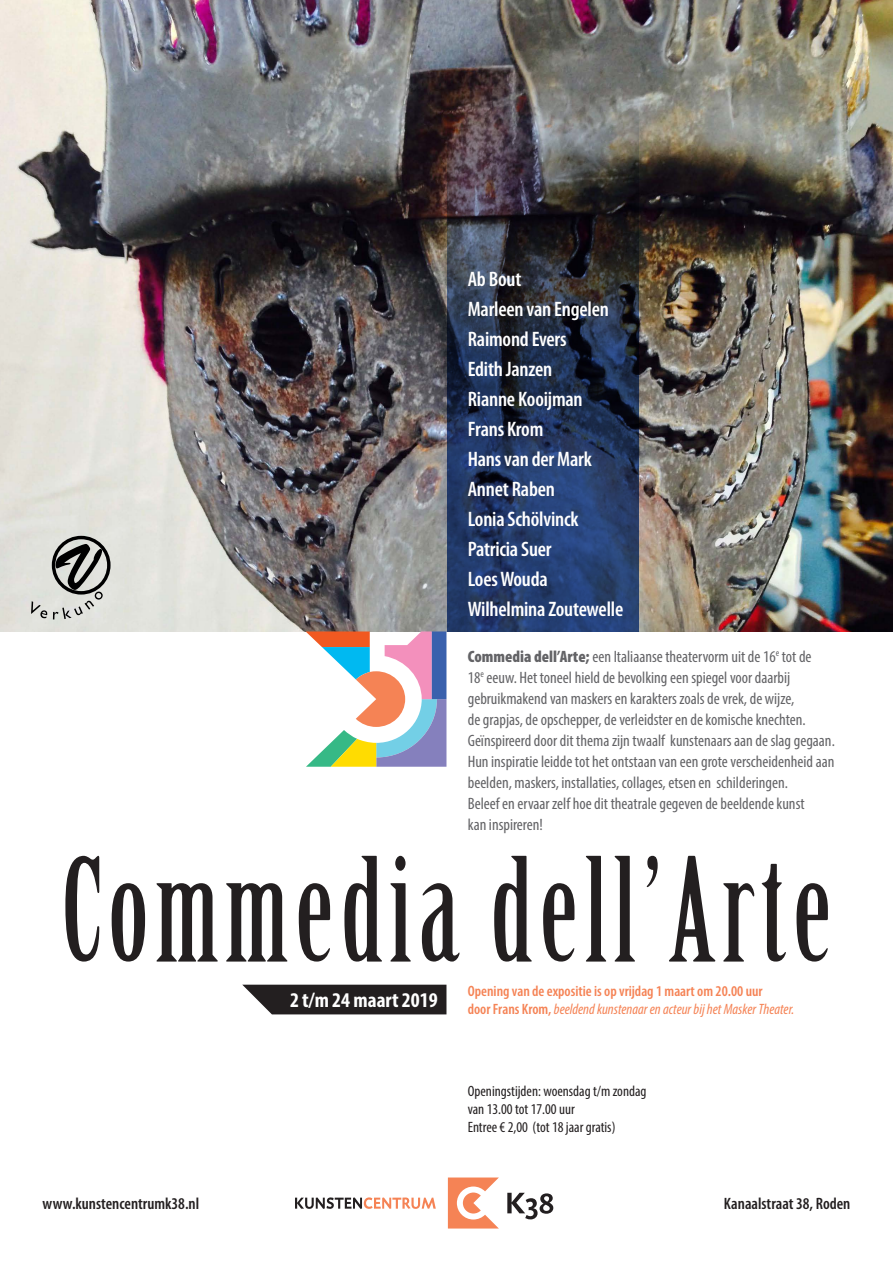
<style>
.page{position:relative;width:893px;height:1263px;background:#fff}
.page>*{position:absolute;margin:0;border:0;box-sizing:border-box;transform-origin:0 0}
.t1{font:141px "Birch Std";letter-spacing:.05em;color:#231f20}
.t2{font:600 condensed 21px "Myriad Pro";letter-spacing:-.01em;color:#fff}
.t3{font:700 condensed 21px "Myriad Pro";color:#fff}
.t4{font:condensed 16.5px/21px "Myriad Pro";color:#636366}
.t5{font:600 condensed 16.5px "Myriad Pro";color:#231f20}
.t6{font:condensed 15px "Myriad Pro";color:#231f20}
.t7{font:italic condensed 15px "Myriad Pro";color:#f58355}
.t8{font:600 condensed 15px "Myriad Pro";color:#f58355}
.s1{font-weight:900}
.s2{font-weight:600;font-style:normal}
</style>
<div class="page">
<img style="left:0;top:0;width:893px;height:631px">
<img style="left:447px;top:60px;width:192px;height:571px">
<svg style="left:31px;top:536px;width:80px;height:83px;background:#abaca8"></svg>
<svg style="left:507px;top:1193px;width:46px;height:26px"></svg>
<svg style="left:295px;top:1197px;width:141px;height:12px"></svg>
<svg style="left:448px;top:1177px;width:51px;height:51px"></svg>
<svg style="left:242px;top:985px;width:204px;height:29px;background:#332f30"></svg>
<svg style="left:306px;top:631px;width:140px;height:136px"></svg>
<p class="t2" style="left:468px;top:267px;width:55px">Ab Bout</p>
<p class="t2" style="left:468px;top:297px;width:143px">Marleen van Engelen</p>
<p class="t2" style="left:468px;top:327px;width:100px">Raimond Evers</p>
<p class="t2" style="left:468px;top:357px;width:86px">Edith Janzen</p>
<p class="t2" style="left:468px;top:387px;width:116px">Rianne Kooijman</p>
<p class="t2" style="left:468px;top:417px;width:77px">Frans Krom</p>
<p class="t2" style="left:468px;top:447px;width:126px">Hans van der Mark</p>
<p class="t2" style="left:468px;top:477px;width:89px">Annet Raben</p>
<p class="t2" style="left:468px;top:507px;width:112px">Lonia Schölvinck</p>
<p class="t2" style="left:468px;top:537px;width:85px">Patricia Suer</p>
<p class="t2" style="left:468px;top:567px;width:82px">Loes Wouda</p>
<p class="t2" style="left:468px;top:597px;width:157px">Wilhelmina Zoutewelle</p>
<p class="t4" style="left:468px;top:645px;width:345px"><span class="s1">Commedia dell’Arte;</span> een Italiaanse theatervorm uit de 16<sup>e</sup> tot de</p>
<p class="t4" style="left:468px;top:666px;width:324px">18<sup>e</sup> eeuw. Het toneel hield de bevolking een spiegel voor daarbij</p>
<p class="t4" style="left:468px;top:687px;width:328px">gebruikmakend van maskers en karakters zoals de vrek, de wijze,</p>
<p class="t4" style="left:468px;top:708px;width:340px">de grapjas, de opschepper, de verleidster en de komische knechten.</p>
<p class="t4" style="left:468px;top:729px;width:369px">Geïnspireerd door dit thema zijn twaalf kunstenaars aan de slag gegaan.</p>
<p class="t4" style="left:468px;top:750px;width:368px">Hun inspiratie leidde tot het ontstaan van een grote verscheidenheid aan beelden, maskers, installaties, collages, etsen en schilderingen.</p>
<p class="t4" style="left:468px;top:792px;width:338px">Beleef en ervaar zelf hoe dit theatrale gegeven de beeldende kunst</p>
<p class="t4" style="left:468px;top:813px;width:77px">kan inspireren!</p>
<p class="t1" style="left:61px;top:831px;width:772px">Commedia dell’Arte</p>
<p class="t3" style="left:290px;top:987px;width:149px">2 t/m 24 maart 2019</p>
<p class="t8" style="left:468px;top:982px;width:296px">Opening van de expositie is op vrijdag 1 maart om 20.00 uur</p>
<p class="t7" style="left:468px;top:1000px;width:328px"><span class="s2">door Frans Krom,</span> beeldend kunstenaar en acteur bij het Masker Theater.</p>
<p class="t6" style="left:468px;top:1081px;width:180px">Openingstijden: woensdag t/m zondag</p>
<p class="t6" style="left:468px;top:1099px;width:108px">van 13.00 tot 17.00 uur</p>
<p class="t6" style="left:468px;top:1117px;width:149px">Entree € 2,00 (tot 18 jaar gratis)</p>
<p class="t5" style="left:43px;top:1194px;width:158px">www.kunstencentrumk38.nl</p>
<p class="t5" style="left:724px;top:1194px;width:128px">Kanaalstraat 38, Roden</p>
</div>
